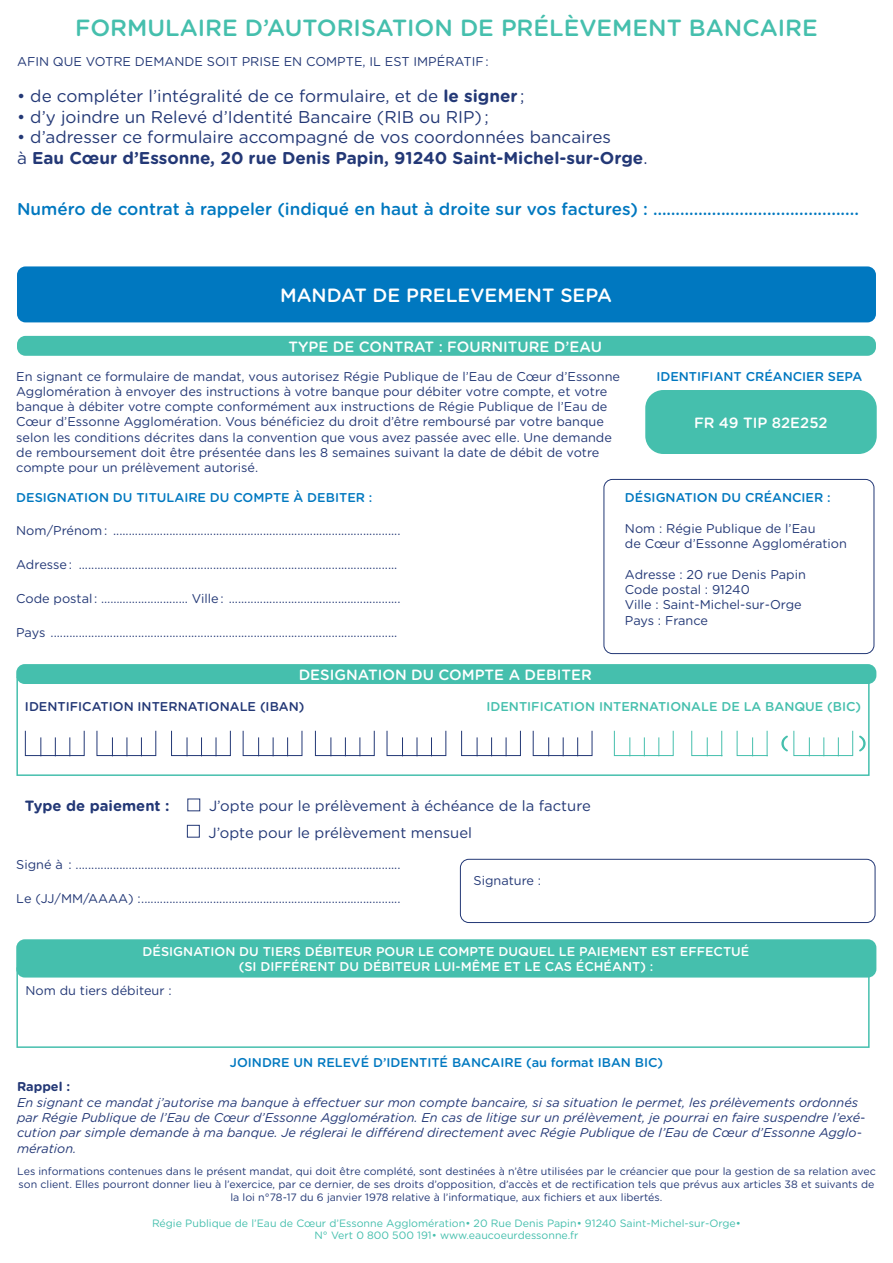
<style>
.page{position:relative;width:893px;height:1263px;background:#fff}
.page>*{position:absolute;margin:0;border:0;box-sizing:border-box;transform-origin:0 0}
.t1{font:500 23.4px "Gotham Rounded";color:#45bfad}
.t2{font:500 19.2px "Gotham Rounded";color:#fff}
.t3{font:17.1px/20.5px "Gotham Rounded";color:#233876}
.t4{font:500 17.1px "Gotham Rounded";color:#0078c0}
.t5{font:14.85px "Gotham Rounded";color:#233876}
.t6{font:500 14.85px "Gotham Rounded";color:#fff}
.t7{font:700 14.85px "Gotham Rounded";color:#233876}
.t8{font:12.75px/15.3px "Gotham Rounded";color:#233876}
.t9{font:italic 12.75px/15.3px "Gotham Rounded";color:#233876}
.t10{font:500 12.75px "Gotham Rounded";color:#0078c0}
.t11{font:500 12.75px/15.3px "Gotham Rounded";color:#fff;text-align:center}
.t12{font:500 12.75px "Gotham Rounded";color:#45bfad}
.t13{font:500 12.75px "Gotham Rounded";color:#233876}
.t14{font:700 12.75px "Gotham Rounded";color:#233876}
.t15{font:10.65px/12.8px "Gotham Rounded";color:#233876;text-align:center}
.t16{font:10.65px "Gotham Rounded";color:#45bfad}
.s1{font-weight:700}
</style>
<div class="page">
<div style="left:17px;top:266px;width:859px;height:56px;background:#0078c0;border-radius:9px"></div>
<div style="left:17px;top:336px;width:859px;height:20px;background:#45bfad;border-radius:9px"></div>
<div style="left:16px;top:664px;width:860px;height:20px;background:#45bfad;border-radius:9px"></div>
<div style="left:16px;top:939px;width:860px;height:38px;background:#45bfad;border-radius:9px"></div>
<div style="left:604px;top:479px;width:270px;height:175px;border:1px solid #233876;border-radius:9px"></div>
<div style="left:460px;top:859px;width:415px;height:64px;border:1px solid #233876;border-radius:9px"></div>
<div style="left:25px;top:730px;width:60px;height:26px;border:1px solid #233876"></div>
<svg style="left:40px;top:737px;width:1px;height:19px"></svg>
<svg style="left:55px;top:737px;width:1px;height:19px"></svg>
<svg style="left:69px;top:737px;width:1px;height:19px"></svg>
<div style="left:315px;top:730px;width:60px;height:26px;border:1px solid #233876"></div>
<svg style="left:331px;top:737px;width:1px;height:19px"></svg>
<svg style="left:345px;top:737px;width:1px;height:19px"></svg>
<svg style="left:359px;top:737px;width:1px;height:19px"></svg>
<div style="left:171px;top:730px;width:60px;height:26px;border:1px solid #233876"></div>
<svg style="left:187px;top:737px;width:1px;height:19px"></svg>
<svg style="left:201px;top:737px;width:1px;height:19px"></svg>
<svg style="left:216px;top:737px;width:1px;height:19px"></svg>
<div style="left:461px;top:730px;width:60px;height:26px;border:1px solid #233876"></div>
<svg style="left:477px;top:737px;width:1px;height:19px"></svg>
<svg style="left:491px;top:737px;width:1px;height:19px"></svg>
<svg style="left:506px;top:737px;width:1px;height:19px"></svg>
<div style="left:97px;top:730px;width:59px;height:26px;border:1px solid #233876"></div>
<svg style="left:112px;top:737px;width:1px;height:19px"></svg>
<svg style="left:127px;top:737px;width:1px;height:19px"></svg>
<svg style="left:141px;top:737px;width:1px;height:19px"></svg>
<div style="left:387px;top:730px;width:59px;height:26px;border:1px solid #233876"></div>
<svg style="left:402px;top:737px;width:1px;height:19px"></svg>
<svg style="left:417px;top:737px;width:1px;height:19px"></svg>
<svg style="left:431px;top:737px;width:1px;height:19px"></svg>
<div style="left:243px;top:730px;width:59px;height:26px;border:1px solid #233876"></div>
<svg style="left:258px;top:737px;width:1px;height:19px"></svg>
<svg style="left:273px;top:737px;width:1px;height:19px"></svg>
<svg style="left:287px;top:737px;width:1px;height:19px"></svg>
<div style="left:533px;top:730px;width:59px;height:26px;border:1px solid #233876"></div>
<svg style="left:548px;top:737px;width:1px;height:19px"></svg>
<svg style="left:563px;top:737px;width:1px;height:19px"></svg>
<svg style="left:577px;top:737px;width:1px;height:19px"></svg>
<div style="left:614px;top:730px;width:60px;height:26px;border:1px solid #45bfad"></div>
<svg style="left:629px;top:737px;width:1px;height:19px"></svg>
<svg style="left:644px;top:737px;width:1px;height:19px"></svg>
<svg style="left:658px;top:737px;width:1px;height:19px"></svg>
<svg style="left:691px;top:730px;width:32px;height:26px"></svg>
<svg style="left:736px;top:730px;width:32px;height:26px"></svg>
<div style="left:793px;top:730px;width:60px;height:26px;border:1px solid #45bfad"></div>
<svg style="left:809px;top:737px;width:1px;height:19px"></svg>
<svg style="left:823px;top:737px;width:1px;height:19px"></svg>
<svg style="left:838px;top:737px;width:1px;height:19px"></svg>
<div style="left:645px;top:390px;width:232px;height:64px;background:#45bfad;border-radius:18px"></div>
<div style="left:16px;top:676px;width:854px;height:100px;border:2px solid #45bfad"></div>
<div style="left:16px;top:967px;width:854px;height:81px;border:2px solid #45bfad"></div>
<svg style="left:781px;top:736px;width:7px;height:15px"></svg>
<svg style="left:859px;top:736px;width:7px;height:15px"></svg>
<div style="left:187px;top:799px;width:13px;height:12px;border:1px solid #233876"></div>
<div style="left:187px;top:825px;width:13px;height:12px;border:1px solid #233876"></div>
<p class="t1" style="left:75px;top:11px;width:744px">FORMULAIRE D’AUTORISATION DE PRÉLÈVEMENT BANCAIRE</p>
<p class="t8" style="left:17px;top:54px;width:473px">AFIN QUE VOTRE DEMANDE SOIT PRISE EN COMPTE, IL EST IMPÉRATIF :</p>
<p class="t3" style="left:17px;top:85px;width:509px">• de compléter l’intégralité de ce formulaire, et de <span class="s1">le signer</span> ;</p>
<p class="t3" style="left:17px;top:106px;width:473px">• d’y joindre un Relevé d’Identité Bancaire (RIB ou RIP) ;</p>
<p class="t3" style="left:17px;top:126px;width:632px">• d’adresser ce formulaire accompagné de vos coordonnées bancaires<br>à <span class="s1">Eau Cœur d’Essonne, 20 rue Denis Papin, 91240 Saint-Michel-sur-Orge</span>.</p>
<p class="t4" style="left:17px;top:197px;width:843px">Numéro de contrat à rappeler (indiqué en haut à droite sur vos factures) : ………….................................</p>
<p class="t2" style="left:280px;top:282px;width:334px">MANDAT DE PRELEVEMENT SEPA</p>
<p class="t6" style="left:289px;top:336px;width:315px">TYPE DE CONTRAT : FOURNITURE D’EAU</p>
<p class="t8" style="left:16px;top:368px;width:605px">En signant ce formulaire de mandat, vous autorisez Régie Publique de l’Eau de Cœur d’Essonne Agglomération à envoyer des instructions à votre banque pour débiter votre compte, et votre banque à débiter votre compte conformément aux instructions de Régie Publique de l’Eau de Cœur d’Essonne Agglomération. Vous bénéficiez du droit d’être remboursé par votre banque selon les conditions décrites dans la convention que vous avez passée avec elle. Une demande de remboursement doit être présentée dans les 8 semaines suivant la date de débit de votre compte pour un prélèvement autorisé.</p>
<p class="t10" style="left:656px;top:367px;width:207px">IDENTIFIANT CRÉANCIER SEPA</p>
<p class="t6" style="left:694px;top:412px;width:135px">FR 49 TIP 82E252</p>
<p class="t10" style="left:16px;top:489px;width:358px">DESIGNATION DU TITULAIRE DU COMPTE À DEBITER :</p>
<p class="t8" style="left:16px;top:522px;width:386px">Nom/Prénom : ............................................................................................</p>
<p class="t8" style="left:16px;top:556px;width:383px">Adresse : ......................................................................................................</p>
<p class="t8" style="left:16px;top:590px;width:386px">Code postal : …………................ Ville : .......................................................</p>
<p class="t8" style="left:16px;top:624px;width:383px">Pays ...............................................................................................................</p>
<p class="t6" style="left:299px;top:664px;width:295px">DESIGNATION DU COMPTE A DEBITER</p>
<p class="t10" style="left:625px;top:488px;width:207px">DÉSIGNATION DU CRÉANCIER :</p>
<p class="t8" style="left:625px;top:520px;width:224px">Nom : Régie Publique de l’Eau<br>de Cœur d’Essonne Agglomération</p>
<p class="t8" style="left:625px;top:566px;width:182px">Adresse : 20 rue Denis Papin</p>
<p class="t8" style="left:625px;top:581px;width:126px">Code postal : 91240</p>
<p class="t8" style="left:625px;top:596px;width:178px">Ville : Saint-Michel-sur-Orge</p>
<p class="t8" style="left:625px;top:612px;width:85px">Pays : France</p>
<p class="t13" style="left:25px;top:697px;width:281px">IDENTIFICATION INTERNATIONALE (IBAN)</p>
<p class="t12" style="left:486px;top:697px;width:376px">IDENTIFICATION INTERNATIONALE DE LA BANQUE (BIC)</p>
<p class="t7" style="left:25px;top:795px;width:146px">Type de paiement :</p>
<p class="t5" style="left:209px;top:796px;width:383px">J’opte pour le prélèvement à échéance de la facture</p>
<p class="t5" style="left:209px;top:822px;width:265px">J’opte pour le prélèvement mensuel</p>
<p class="t8" style="left:16px;top:856px;width:386px">Signé à : ........................................................................................................</p>
<p class="t8" style="left:16px;top:890px;width:386px">Le (JJ/MM/AAAA) :...................................................................................</p>
<p class="t8" style="left:473px;top:872px;width:69px">Signature :</p>
<p class="t11" style="left:143px;top:943px;width:608px">DÉSIGNATION DU TIERS DÉBITEUR POUR LE COMPTE DUQUEL LE PAIEMENT EST EFFECTUÉ (SI DIFFÉRENT DU DÉBITEUR LUI-MÊME ET LE CAS ÉCHÉANT) :</p>
<p class="t8" style="left:25px;top:982px;width:148px">Nom du tiers débiteur :</p>
<p class="t10" style="left:230px;top:1053px;width:435px">JOINDRE UN RELEVÉ D’IDENTITÉ BANCAIRE (au format IBAN BIC)</p>
<p class="t14" style="left:17px;top:1077px;width:55px">Rappel :</p>
<p class="t9" style="left:17px;top:1094px;width:850px">En signant ce mandat j’autorise ma banque à effectuer sur mon compte bancaire, si sa situation le permet, les prélèvements ordonnés par Régie Publique de l’Eau de Cœur d’Essonne Agglomération. En cas de litige sur un prélèvement, je pourrai en faire suspendre l’exé&shy;cution par simple demande à ma banque. Je réglerai le différend directement avec Régie Publique de l’Eau de Cœur d’Essonne Agglo&shy;mération.</p>
<p class="t15" style="left:17px;top:1165px;width:860px">Les informations contenues dans le présent mandat, qui doit être complété, sont destinées à n’être utilisées par le créancier que pour la gestion de sa relation avec son client. Elles pourront donner lieu à l’exercice, par ce dernier, de ses droits d’opposition, d’accès et de rectification tels que prévus aux articles 38 et suivants de la loi n°78-17 du 6 janvier 1978 relative à l’informatique, aux fichiers et aux libertés.</p>
<p class="t16" style="left:152px;top:1215px;width:590px">Régie Publique de l’Eau de Cœur d’Essonne Agglomération• 20 Rue Denis Papin• 91240 Saint-Michel-sur-Orge•</p>
<p class="t16" style="left:315px;top:1228px;width:265px">N° Vert 0 800 500 191• www.eaucoeurdessonne.fr</p>
</div>
